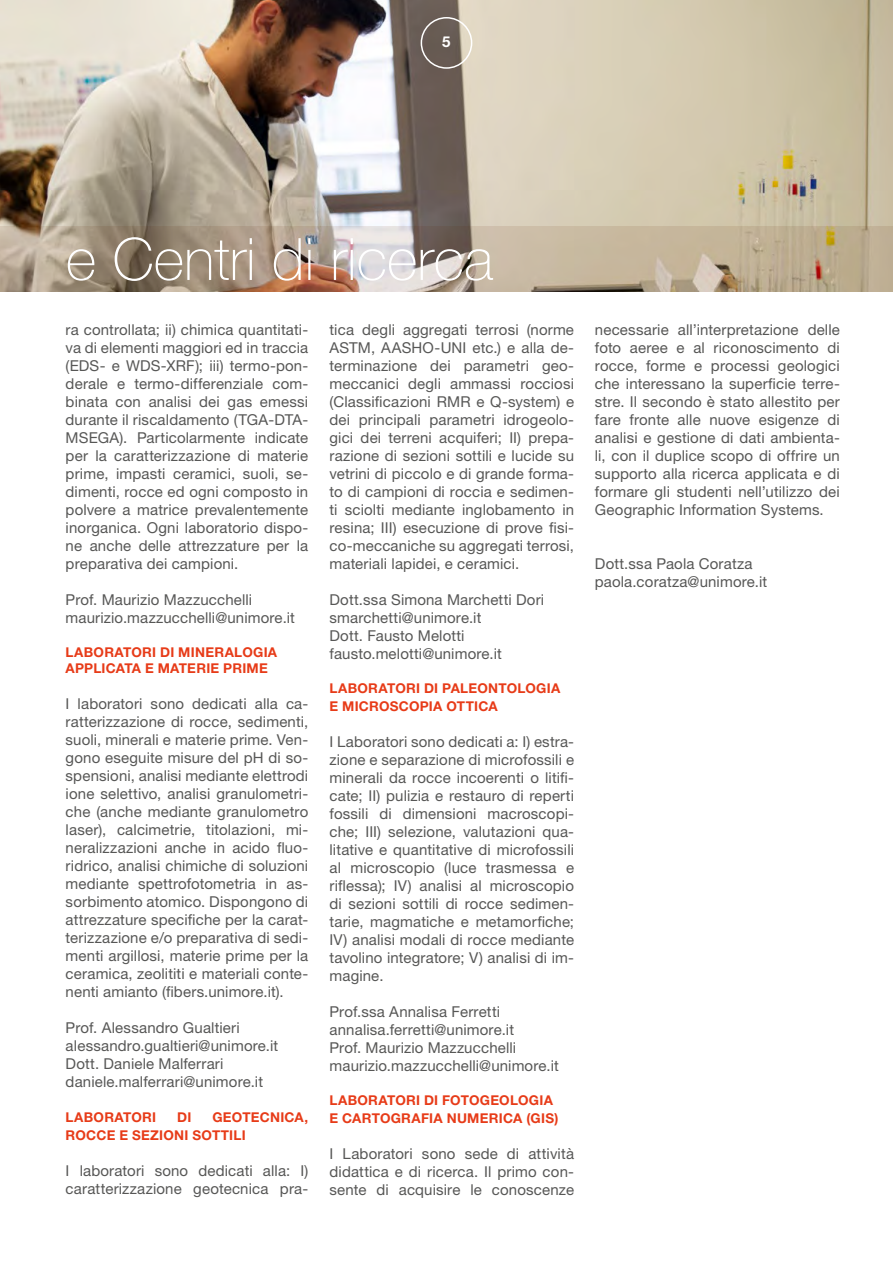
<style>
.page{position:relative;width:893px;height:1263px;background:#fff}
.page>*{position:absolute;margin:0;border:0;box-sizing:border-box;transform-origin:0 0}
.t1{font:100 58.5px "Helvetica Neue LT Std";color:#fff}
.t2{font:15px/18px "Helvetica Neue LT Std";letter-spacing:.01em;color:#575756;text-align:justify}
.t3{font:700 15px "Helvetica Neue LT Std";color:#fff}
.t4{font:700 13.5px/18px "Helvetica Neue LT Std";letter-spacing:.02em;color:#e73b18}
</style>
<div class="page">
<img style="left:0;top:0;width:893px;height:226px">
<svg style="left:0;top:226px;width:893px;height:66px;background:#b3a28e"></svg>
<div style="left:421px;top:17px;width:51px;height:52px;border:2px solid #fff;border-radius:50%"></div>
<p class="t3" style="left:442px;top:32px;width:10px">5</p>
<h1 class="t1" style="left:66px;top:226px;width:429px">e Centri di ricerca</h1>
<p class="t2" style="left:66px;top:320px;width:244px">ra controllata; ii) chimica quantitati&shy;va di elementi maggiori ed in traccia (EDS- e WDS-XRF); iii) termo-pon&shy;derale e termo-differenziale com&shy;binata con analisi dei gas emessi durante il riscaldamento (TGA-DTA-MSEGA). Particolarmente indicate per la caratterizzazione di materie prime, impasti ceramici, suoli, se&shy;dimenti, rocce ed ogni composto in polvere a matrice prevalentemente inorganica. Ogni laboratorio dispo&shy;ne anche delle attrezzature per la preparativa dei campioni.</p>
<p class="t2" style="left:66px;top:590px;width:231px">Prof. Maurizio Mazzucchelli maurizio.mazzucchelli@unimore.it</p>
<p class="t4" style="left:66px;top:644px;width:213px;line-height:16.2px">LABORATORI DI MINERALOGIA<br>APPLICATA E MATERIE PRIME</p>
<p class="t2" style="left:66px;top:695px;width:244px">I laboratori sono dedicati alla ca&shy;ratterizzazione di rocce, sedimenti, suoli, minerali e materie prime. Ven&shy;gono eseguite misure del pH di so&shy;spensioni, analisi mediante elettrodi ione selettivo, analisi granulometri&shy;che (anche mediante granulometro laser), calcimetrie, titolazioni, mi&shy;neralizzazioni anche in acido fluo&shy;ridrico, analisi chimiche di soluzioni mediante spettrofotometria in as&shy;sorbimento atomico. Dispongono di attrezzature specifiche per la carat&shy;terizzazione e/o preparativa di sedi&shy;menti argillosi, materie prime per la ceramica, zeolititi e materiali conte&shy;nenti amianto (fibers.unimore.it).</p>
<p class="t2" style="left:66px;top:1019px;width:214px;text-align:left">Prof. Alessandro Gualtieri alessandro.gualtieri@unimore.it<br>Dott. Daniele Malferrari daniele.malferrari@unimore.it</p>
<p class="t4" style="left:66px;top:1107px;width:92px">LABORATORI</p>
<p class="t4" style="left:177px;top:1107px;width:16px">DI</p>
<p class="t4" style="left:66px;top:1107px;width:244px;text-indent:147px">GEOTECNICA,<br>ROCCE E SEZIONI SOTTILI</p>
<p class="t2" style="left:66px;top:1161px;width:244px">I laboratori sono dedicati alla: I) caratterizzazione geotecnica pra-</p>
<p class="t2" style="left:330px;top:320px;width:246px">tica degli aggregati terrosi (norme ASTM, AASHO-UNI etc.) e alla de&shy;terminazione dei parametri geo&shy;meccanici degli ammassi rocciosi (Classificazioni RMR e Q-system) e dei principali parametri idrogeolo&shy;gici dei terreni acquiferi; II) prepa&shy;razione di sezioni sottili e lucide su vetrini di piccolo e di grande forma&shy;to di campioni di roccia e sedimen&shy;ti sciolti mediante inglobamento in resina; III) esecuzione di prove fisi&shy;co-meccaniche su aggregati terrosi, materiali lapidei, e ceramici.</p>
<p class="t2" style="left:330px;top:590px;width:216px;text-align:left">Dott.ssa Simona Marchetti Dori smarchetti@unimore.it<br>Dott. Fausto Melotti fausto.melotti@unimore.it</p>
<p class="t4" style="left:330px;top:679px;width:232px">LABORATORI DI PALEONTOLOGIA<br>E MICROSCOPIA OTTICA</p>
<p class="t2" style="left:330px;top:733px;width:246px">I Laboratori sono dedicati a: I) estra&shy;zione e separazione di microfossili e minerali da rocce incoerenti o litifi&shy;cate; II) pulizia e restauro di reperti fossili di dimensioni macroscopi&shy;che; III) selezione, valutazioni qua&shy;litative e quantitative di microfossili al microscopio (luce trasmessa e riflessa); IV) analisi al microscopio di sezioni sottili di rocce sedimen&shy;tarie, magmatiche e metamorfiche; IV) analisi modali di rocce mediante tavolino integratore; V) analisi di im&shy;magine.</p>
<p class="t2" style="left:330px;top:1003px;width:231px;text-align:left">Prof.ssa Annalisa Ferretti annalisa.ferretti@unimore.it<br>Prof. Maurizio Mazzucchelli maurizio.mazzucchelli@unimore.it</p>
<p class="t4" style="left:330px;top:1091px;width:230px">LABORATORI DI FOTOGEOLOGIA<br>E CARTOGRAFIA NUMERICA (GIS)</p>
<p class="t2" style="left:330px;top:1145px;width:246px">I Laboratori sono sede di attività didattica e di ricerca. Il primo con&shy;sente di acquisire le conoscenze</p>
<p class="t2" style="left:595px;top:320px;width:246px">necessarie all’interpretazione delle foto aeree e al riconoscimento di rocce, forme e processi geologici che interessano la superficie terre&shy;stre. Il secondo è stato allestito per fare fronte alle nuove esigenze di analisi e gestione di dati ambienta&shy;li, con il duplice scopo di offrire un supporto alla ricerca applicata e di formare gli studenti nell’utilizzo dei Geographic Information Systems.</p>
<p class="t2" style="left:595px;top:554px;width:174px">Dott.ssa Paola Coratza paola.coratza@unimore.it</p>
</div>
